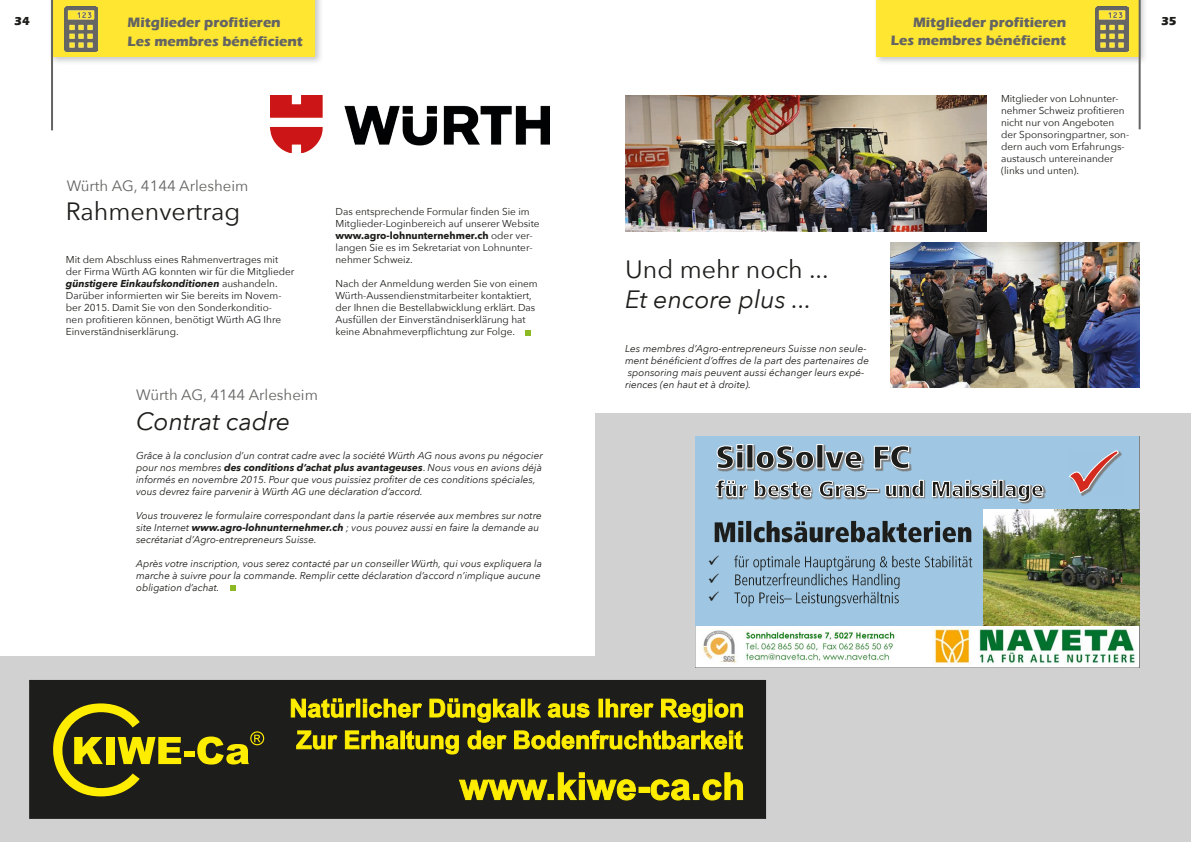
<style>
.page{position:relative;width:1191px;height:842px;background:#fff}
.page>*{position:absolute;margin:0;border:0;box-sizing:border-box;transform-origin:0 0}
.t1{font:italic 25px "Avenir Next";color:#1d1d1b}
.t2{font:25px "Avenir Next";color:#1d1d1b}
.t3{font:15px "Avenir Next";color:#646463}
.t4{font:15px/17.9px "Wingdings";color:#1d1d1b;text-align:justify}
.t5{font:700 14px/19px "Eras ITC";color:#646463}
.t6{font:700 12px "Eras ITC";color:#1d1d1b}
.t7{font:italic 10px/12px "Avenir Next";color:#1d1d1b}
.t8{font:10px/12px "Avenir Next";color:#1d1d1b}
.s1{font-weight:700;font-style:italic}
.s2{font-weight:700}
.s3{font-style:normal}
</style>
<div class="page">
<div style="left:872px;top:0;width:276px;height:66px;background:#1d1d1b;opacity:.25"></div>
<div style="left:876px;top:0;width:263px;height:57px;background:#ffe731"></div>
<div style="left:48px;top:0;width:276px;height:66px;background:#1d1d1b;opacity:.25"></div>
<div style="left:52px;top:0;width:263px;height:57px;background:#ffe731"></div>
<hr style="left:1138px;top:0;width:2px;height:129px;background:#646463">
<hr style="left:51px;top:0;width:2px;height:130px;background:#646463">
<div style="left:0;top:656px;width:602px;height:186px;background:#d1d1d1"></div>
<div style="left:595px;top:413px;width:596px;height:429px;background:#d1d1d1"></div>
<img style="left:271px;top:95px;width:278px;height:58px">
<svg style="left:525px;top:330px;width:6px;height:5px"></svg>
<div style="left:30px;top:680px;width:735px;height:138px;background:#1d1d1b"></div>
<div style="left:184px;top:751px;width:11px;height:6px;background:#ffed00"></div>
<svg style="left:197px;top:731px;width:67px;height:33px"></svg>
<svg style="left:53px;top:703px;width:128px;height:93px"></svg>
<svg style="left:290px;top:698px;width:453px;height:25px"></svg>
<svg style="left:459px;top:772px;width:284px;height:29px"></svg>
<svg style="left:296px;top:730px;width:447px;height:25px"></svg>
<svg style="left:695px;top:436px;width:444px;height:231px;background:#eaedeb"></svg>
<div style="left:696px;top:437px;width:443px;height:189px;background:#9fc7e3"></div>
<img style="left:933px;top:627px;width:205px;height:39px">
<img style="left:743px;top:628px;width:172px;height:37px">
<img style="left:714px;top:520px;width:258px;height:23px">
<img style="left:734px;top:555px;width:239px;height:16px">
<img style="left:735px;top:573px;width:165px;height:16px">
<img style="left:734px;top:592px;width:50px;height:14px">
<img style="left:784px;top:598px;width:8px;height:2px">
<img style="left:796px;top:591px;width:103px;height:15px">
<img style="left:1020px;top:487px;width:25px;height:17px">
<svg style="left:715px;top:444px;width:329px;height:58px"></svg>
<img style="left:983px;top:509px;width:156px;height:117px">
<img style="left:1081px;top:451px;width:41px;height:46px">
<svg style="left:1069px;top:450px;width:50px;height:44px"></svg>
<svg style="left:230px;top:585px;width:6px;height:6px"></svg>
<img style="left:625px;top:95px;width:361px;height:136px">
<img style="left:890px;top:242px;width:249px;height:146px">
<img style="left:64px;top:6px;width:33px;height:45px">
<img style="left:1095px;top:6px;width:33px;height:45px">
<p class="t6" style="left:14px;top:14px;width:17px">34</p>
<p class="t6" style="left:1161px;top:14px;width:17px">35</p>
<h3 class="t5" style="left:128px;top:13px;width:177px">Mitglieder profitieren<br>Les membres bénéficient</h3>
<h3 class="t5" style="left:891px;top:13px;width:177px;line-height:18px;text-align:right">Mitglieder profitieren<br>Les membres bénéficient</h3>
<h2 class="t3" style="left:67px;top:173px;width:183px">Würth AG, 4144 Arlesheim</h2>
<h1 class="t2" style="left:66px;top:190px;width:176px">Rahmenvertrag</h1>
<p class="t8" style="left:66px;top:253px;width:230px">Mit dem Abschluss eines Rahmenvertrages mit der Firma Würth AG konnten wir für die Mitglieder <span class="s1">günstigere Einkaufskonditionen</span> aushandeln.<br>Darüber informierten wir Sie bereits im Novem&shy;ber 2015. Damit Sie von den Sonderkonditio-<br>nen profitieren können, benötigt Würth AG Ihre Einverständniserklärung.</p>
<p class="t8" style="left:335px;top:205px;width:205px">Das entsprechende Formular finden Sie im Mitglieder-Loginbereich auf unserer Website <span class="s2">www.agro-lohnunternehmer.ch</span> oder ver&shy;langen Sie es im Sekretariat von Lohnunter&shy;nehmer Schweiz.</p>
<p class="t8" style="left:335px;top:277px;width:204px">Nach der Anmeldung werden Sie von einem Würth-Aussendienstmitarbeiter kontaktiert, der Ihnen die Bestellabwicklung erklärt. Das Ausfüllen der Einverständniserklärung hat keine Abnahmeverpflichtung zur Folge.</p>
<h2 class="t3" style="left:136px;top:382px;width:183px">Würth AG, 4144 Arlesheim</h2>
<h1 class="t1" style="left:136px;top:400px;width:156px">Contrat cadre</h1>
<p class="t7" style="left:136px;top:449px;width:408px">Grâce à la conclusion d’un contrat cadre avec la société Würth AG nous avons pu négocier pour nos membres <span class="s2">des conditions d’achat plus avantageuses</span><span class="s3">.</span> Nous vous en avions déjà informés en novembre 2015. Pour que vous puissiez profiter de ces conditions spéciales, vous devrez faire parvenir à Würth AG une déclaration d’accord.</p>
<p class="t7" style="left:136px;top:509px;width:407px">Vous trouverez le formulaire correspondant dans la partie réservée aux membres sur notre site Internet <span class="s2">www.agro-lohnunternehmer.ch</span> ; vous pouvez aussi en faire la demande au secrétariat d’Agro-entrepreneurs Suisse.</p>
<p class="t7" style="left:136px;top:557px;width:407px">Après votre inscription, vous serez contacté par un conseiller Würth, qui vous expliquera la marche à suivre pour la commande. Remplir cette déclaration d’accord n’implique aucune obligation d’achat.</p>
<h1 class="t2" style="left:625px;top:248px;width:205px">Und mehr noch ...</h1>
<h1 class="t1" style="left:625px;top:278px;width:188px">Et encore plus ...</h1>
<p class="t7" style="left:625px;top:342px;width:245px">Les membres d’Agro-entrepreneurs Suisse non seule&shy;ment bénéficient d’offres de la part des partenaires de sponsoring mais peuvent aussi échanger leurs expé-- riences (en haut et à droite).</p>
<h2 class="t4" style="left:708px;top:553px;width:13px">✓ ✓ ✓</h2>
<p class="t8" style="left:1001px;top:92px;width:130px">Mitglieder von Lohnunter&shy;nehmer Schweiz profitieren nicht nur von Angeboten der Sponsoringpartner, son&shy;dern auch vom Erfahrungs&shy;austausch untereinander (links und unten).</p>
</div>
